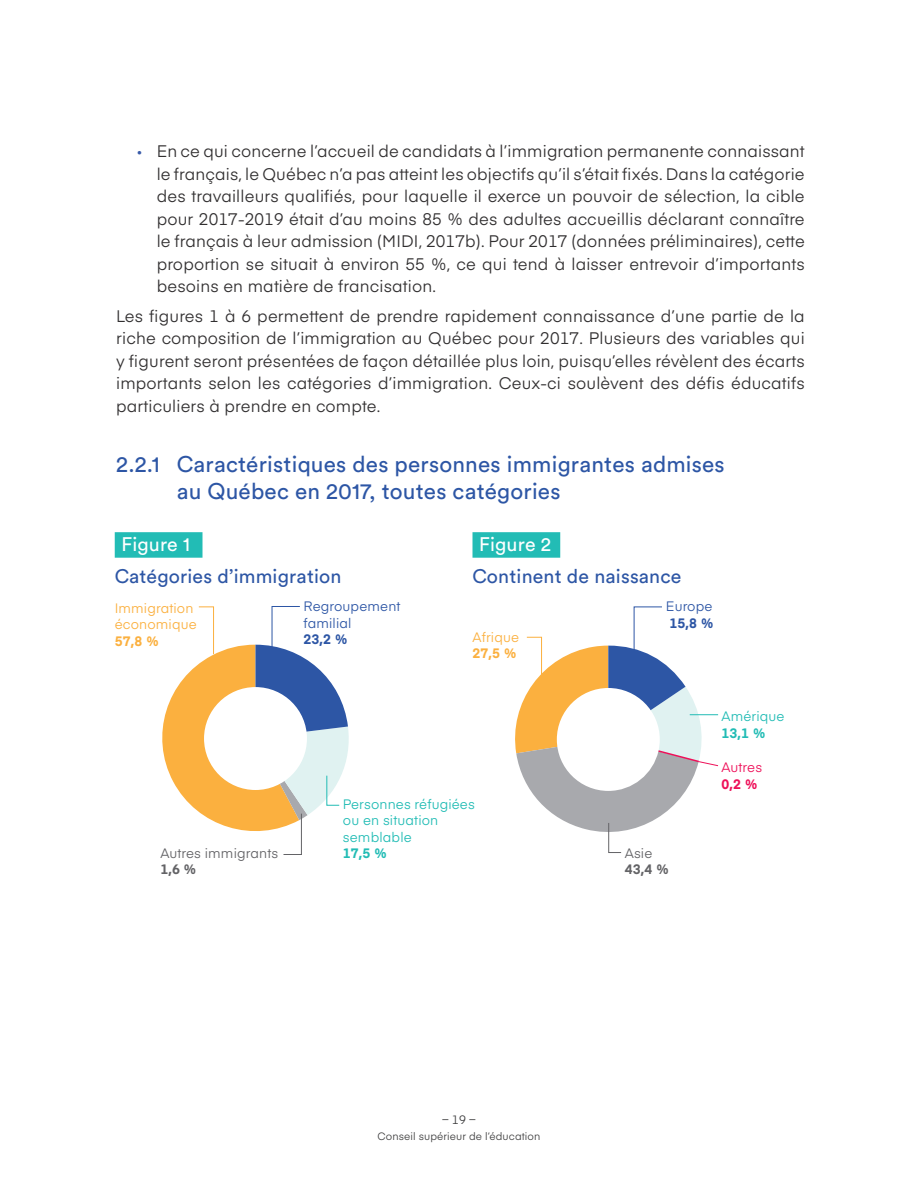
<style>
.page{position:relative;width:918px;height:1188px;background:#fff}
.page>*{position:absolute;margin:0;border:0;box-sizing:border-box;transform-origin:0 0}
.H3_bleu{font:22.5px/27px "Circular Std";letter-spacing:.01em;color:#2d56a5}
.t1{font:19.5px/31.5px "Circular Std";letter-spacing:.01em;color:#2d56a5}
.t2{font:16.5px/22.5px "Eina 03";letter-spacing:.01em;color:#312f30;text-align:justify}
.t3{font:13.5px/16.5px "Eina 03";letter-spacing:.01em;color:#22bcb5}
.t4{font:13.5px/16.5px "Eina 03";letter-spacing:.01em;color:#fbb03f}
.t5{font:13.5px/16.5px "Eina 03";letter-spacing:.01em;color:#2d56a5}
.t6{font:13.5px "Eina 03";letter-spacing:.01em;color:#636366}
.t7{font:700 13.5px "Eina 03";color:#2d56a5}
.t8{font:700 13.5px "Eina 03";color:#fbb03f}
.t9{font:700 13.5px "Eina 03";color:#22bcb5}
.t10{font:700 13.5px "Eina 03";color:#636366}
.t11{font:13.5px "Eina 03";letter-spacing:.01em;color:#ee1059}
.t12{font:700 13.5px "Eina 03";color:#ee1059}
.t13{font:12px "Eina 03";color:#3e3e3f}
.t14{font:10.5px "Eina 03";letter-spacing:.01em;color:#3e3e3f}
.s1{font-size:12px;color:#395ba9}
.s2{color:#fff}
</style>
<div class="page">
<div style="left:115px;top:532px;width:87px;height:26px;background:#22bcb5"></div>
<div style="left:472px;top:532px;width:88px;height:26px;background:#22bcb5"></div>
<svg style="left:162px;top:606px;width:187px;height:249px"></svg>
<svg style="left:515px;top:606px;width:204px;height:247px"></svg>
<img style="left:562px;top:697px;width:91px;height:90px">
<p class="t2" style="left:157px;top:139px;width:650px;text-indent:-20px"><span class="s1">•</span> En ce qui concerne l’accueil de candidats à l’immigration permanente connaissant le français, le Québec n’a pas atteint les objectifs qu’il s’était fixés. Dans la catégorie des travailleurs qualifiés, pour laquelle il exerce un pouvoir de sélection, la cible pour 2017-2019 était d’au moins 85 % des adultes accueillis déclarant connaître le français à leur admission (MIDI, 2017b). Pour 2017 (données préliminaires), cette proportion se situait à environ 55 %, ce qui tend à laisser entrevoir d’importants besoins en matière de francisation.</p>
<p class="t2" style="left:116px;top:303px;width:690px">Les figures 1 à 6 permettent de prendre rapidement connaissance d’une partie de la riche composition de l’immigration au Québec pour 2017. Plusieurs des variables qui y figurent seront présentées de façon détaillée plus loin, puisqu’elles révèlent des écarts importants selon les catégories d’immigration. Ceux-ci soulèvent des défis éducatifs particuliers à prendre en compte.</p>
<h3 class="H3_bleu" style="left:177px;top:451px;width:549px;text-indent:-61px">2.2.1 Caractéristiques des personnes immigrantes admises au Québec en 2017, toutes catégories</h3>
<h4 class="t1" style="left:115px;top:529px;width:228px;text-indent:7px"><span class="s2">Figure 1<br></span>Catégories d’immigration</h4>
<h4 class="t1" style="left:473px;top:529px;width:210px;text-indent:7px"><span class="s2">Figure 2<br></span>Continent de naissance</h4>
<p class="t5" style="left:304px;top:597px;width:98px">Regroupement familial</p>
<p class="t7" style="left:304px;top:630px;width:46px">23,2 %</p>
<p class="t5" style="left:666px;top:597px;width:48px">Europe</p>
<p class="t7" style="left:670px;top:613px;width:46px">15,8 %</p>
<p class="t4" style="left:115px;top:599px;width:84px">Immigration économique</p>
<p class="t8" style="left:115px;top:631px;width:46px">57,8 %</p>
<p class="t4" style="left:472px;top:628px;width:48px">Afrique</p>
<p class="t8" style="left:472px;top:643px;width:46px">27,5 %</p>
<p class="t3" style="left:343px;top:795px;width:134px">Personnes réfugiées ou en situation semblable</p>
<p class="t6" style="left:160px;top:843px;width:119px">Autres immigrants</p>
<p class="t9" style="left:343px;top:843px;width:46px">17,5 %</p>
<p class="t10" style="left:160px;top:860px;width:38px">1,6 %</p>
<p class="t6" style="left:625px;top:843px;width:29px">Asie</p>
<p class="t10" style="left:625px;top:860px;width:46px">43,4 %</p>
<p class="t3" style="left:721px;top:707px;width:65px">Amérique</p>
<p class="t9" style="left:721px;top:723px;width:46px">13,1 %</p>
<p class="t11" style="left:721px;top:757px;width:42px">Autres</p>
<p class="t12" style="left:721px;top:774px;width:38px">0,2 %</p>
<p class="t13" style="left:443px;top:1111px;width:34px">– 19 –</p>
<p class="t14" style="left:377px;top:1128px;width:165px">Conseil supérieur de l’éducation</p>
</div>
